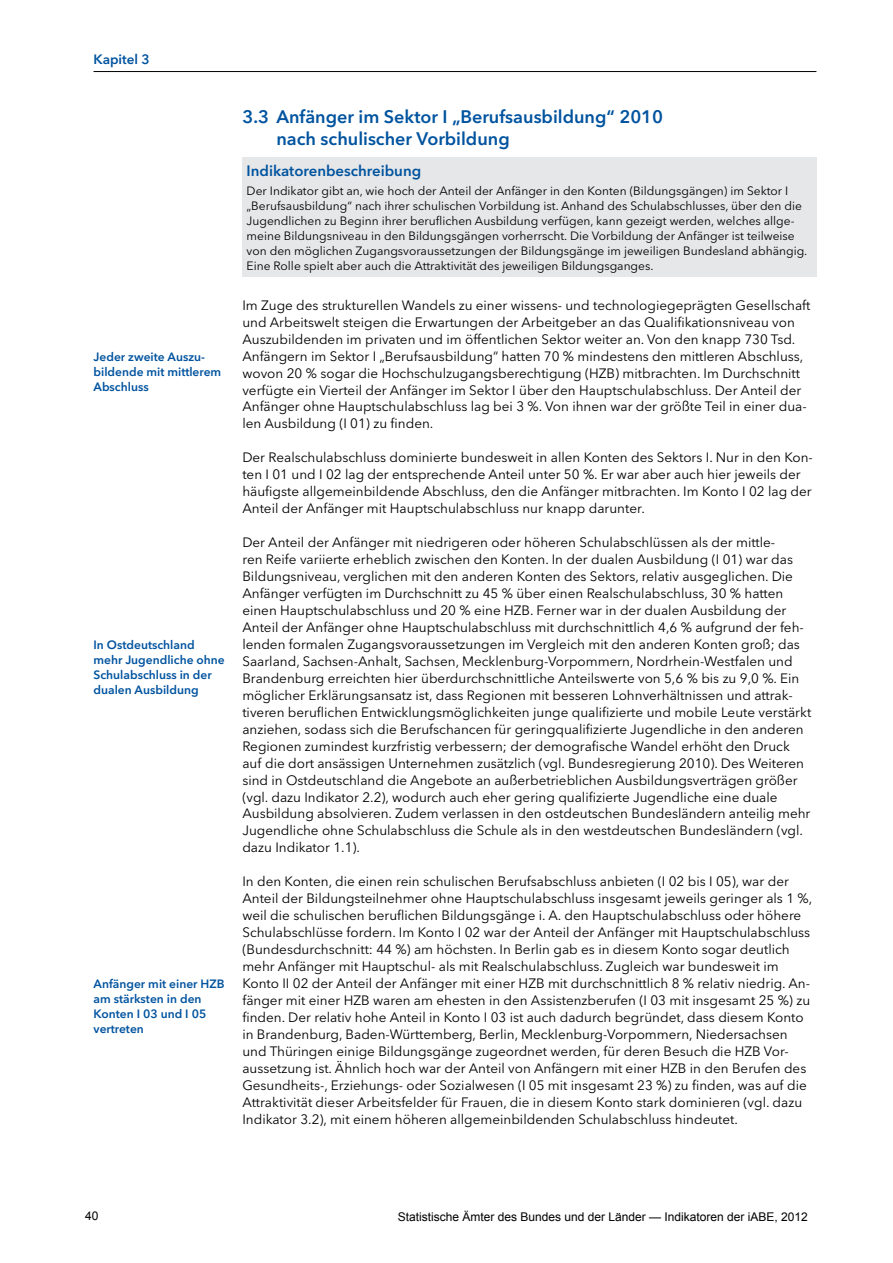
<style>
.page{position:relative;width:893px;height:1263px;background:#fff}
.page>*{position:absolute;margin:0;border:0;box-sizing:border-box;transform-origin:0 0}
.t1{font:600 18px/21.6px "Avenir Next LT Pro";color:#00539f}
.t2{font:600 15px "Avenir Next LT Pro";color:#00539f}
.t3{font:13.5px/17px "Avenir Next LT Pro";color:#000}
.t4{font:600 13.5px "Avenir Next LT Pro";color:#00539f}
.t5{font:12px/15px "Avenir Next LT Pro";color:#000}
.t6{font:600 12px/15px "Avenir Next LT Pro";color:#00539f}
.t7{font:12px "Arial";color:#000}
</style>
<div class="page">
<hr style="left:94px;top:71px;width:722px;height:1px;background:#000">
<div style="left:242px;top:157px;width:574px;height:120px;background:#e6e7e8"></div>
<p class="t4" style="left:94px;top:51px;width:58px">Kapitel 3</p>
<p class="t6" style="left:94px;top:349px;width:129px">Jeder zweite Auszu&shy;bildende mit mittlerem<br>Abschluss</p>
<p class="t6" style="left:94px;top:637px;width:133px">In Ostdeutschland mehr Jugendliche ohne<br>Schulabschluss in der dualen Ausbildung</p>
<p class="t6" style="left:94px;top:977px;width:133px">Anfänger mit einer HZB am stärksten in den<br>Konten I 03 und I 05 vertreten</p>
<h1 class="t1" style="left:276px;top:106px;width:388px;text-indent:-34px">3.3 Anfänger im Sektor I „Berufsausbildung“ 2010 nach schulischer Vorbildung</h1>
<p class="t2" style="left:247px;top:161px;width:176px">Indikatorenbeschreibung</p>
<p class="t5" style="left:247px;top:183px;width:562px">Der Indikator gibt an, wie hoch der Anteil der Anfänger in den Konten (Bildungsgängen) im Sektor I „Berufsausbildung“ nach ihrer schulischen Vorbildung ist. Anhand des Schulabschlusses, über den die Jugendlichen zu Beginn ihrer beruflichen Ausbildung verfügen, kann gezeigt werden, welches allge&shy;meine Bildungsniveau in den Bildungsgängen vorherrscht. Die Vorbildung der Anfänger ist teilweise von den möglichen Zugangsvoraussetzungen der Bildungsgänge im jeweiligen Bundesland abhängig.<br>Eine Rolle spielt aber auch die Attraktivität des jeweiligen Bildungsganges.</p>
<p class="t3" style="left:242px;top:296px;width:569px">Im Zuge des strukturellen Wandels zu einer wissens- und technologiegeprägten Gesellschaft und Arbeitswelt steigen die Erwartungen der Arbeitgeber an das Qualifikationsniveau von Auszubildenden im privaten und im öffentlichen Sektor weiter an. Von den knapp 730 Tsd.<br>Anfängern im Sektor I „Berufsausbildung“ hatten 70 % mindestens den mittleren Abschluss, wovon 20 % sogar die Hochschulzugangsberechtigung (HZB) mitbrachten. Im Durchschnitt verfügte ein Vierteil der Anfänger im Sektor I über den Hauptschulabschluss. Der Anteil der Anfänger ohne Hauptschulabschluss lag bei 3 %. Von ihnen war der größte Teil in einer dua&shy;len Ausbildung (I 01) zu finden.</p>
<p class="t3" style="left:242px;top:449px;width:572px">Der Realschulabschluss dominierte bundesweit in allen Konten des Sektors I. Nur in den Kon&shy;ten I 01 und I 02 lag der entsprechende Anteil unter 50 %. Er war aber auch hier jeweils der häufigste allgemeinbildende Abschluss, den die Anfänger mitbrachten. Im Konto I 02 lag der Anteil der Anfänger mit Hauptschulabschluss nur knapp darunter.</p>
<p class="t3" style="left:242px;top:534px;width:570px">Der Anteil der Anfänger mit niedrigeren oder höheren Schulabschlüssen als der mittle-<br>ren Reife variierte erheblich zwischen den Konten. In der dualen Ausbildung (I 01) war das Bildungsniveau, verglichen mit den anderen Konten des Sektors, relativ ausgeglichen. Die Anfänger verfügten im Durchschnitt zu 45 % über einen Realschulabschluss, 30 % hatten einen Hauptschulabschluss und 20 % eine HZB. Ferner war in der dualen Ausbildung der Anteil der Anfänger ohne Hauptschulabschluss mit durchschnittlich 4,6 % aufgrund der feh&shy;lenden formalen Zugangsvoraussetzungen im Vergleich mit den anderen Konten groß; das Saarland, Sachsen-Anhalt, Sachsen, Mecklenburg-Vorpommern, Nordrhein-Westfalen und Brandenburg erreichten hier überdurchschnittliche Anteilswerte von 5,6 % bis zu 9,0 %. Ein möglicher Erklärungsansatz ist, dass Regionen mit besseren Lohnverhältnissen und attrak&shy;tiveren beruflichen Entwicklungsmöglichkeiten junge qualifizierte und mobile Leute verstärkt anziehen, sodass sich die Berufschancen für geringqualifizierte Jugendliche in den anderen Regionen zumindest kurzfristig verbessern; der demografische Wandel erhöht den Druck auf die dort ansässigen Unternehmen zusätzlich (vgl. Bundesregierung 2010). Des Weiteren sind in Ostdeutschland die Angebote an außerbetrieblichen Ausbildungsverträgen größer (vgl. dazu Indikator 2.2), wodurch auch eher gering qualifizierte Jugendliche eine duale Ausbildung absolvieren. Zudem verlassen in den ostdeutschen Bundesländern anteilig mehr Jugendliche ohne Schulabschluss die Schule als in den westdeutschen Bundesländern (vgl. dazu Indikator 1.1).</p>
<p class="t3" style="left:242px;top:873px;width:571px">In den Konten, die einen rein schulischen Berufsabschluss anbieten (I 02 bis I 05), war der Anteil der Bildungsteilnehmer ohne Hauptschulabschluss insgesamt jeweils geringer als 1 %, weil die schulischen beruflichen Bildungsgänge i. A. den Hauptschulabschluss oder höhere Schulabschlüsse fordern. Im Konto I 02 war der Anteil der Anfänger mit Hauptschulabschluss (Bundesdurchschnitt: 44 %) am höchsten. In Berlin gab es in diesem Konto sogar deutlich mehr Anfänger mit Hauptschul- als mit Realschulabschluss. Zugleich war bundesweit im Konto II 02 der Anteil der Anfänger mit einer HZB mit durchschnittlich 8 % relativ niedrig. An&shy;fänger mit einer HZB waren am ehesten in den Assistenzberufen (I 03 mit insgesamt 25 %) zu finden. Der relativ hohe Anteil in Konto I 03 ist auch dadurch begründet, dass diesem Konto in Brandenburg, Baden-Württemberg, Berlin, Mecklenburg-Vorpommern, Niedersachsen und Thüringen einige Bildungsgänge zugeordnet werden, für deren Besuch die HZB Vor&shy;aussetzung ist. Ähnlich hoch war der Anteil von Anfängern mit einer HZB in den Berufen des Gesundheits-, Erziehungs- oder Sozialwesen (I 05 mit insgesamt 23 %) zu finden, was auf die Attraktivität dieser Arbeitsfelder für Frauen, die in diesem Konto stark dominieren (vgl. dazu Indikator 3.2), mit einem höheren allgemeinbildenden Schulabschluss hindeutet.</p>
<p class="t7" style="left:85px;top:1207px;width:15px">40</p>
<p class="t7" style="left:398px;top:1208px;width:412px">Statistische Ämter des Bundes und der Länder — Indikatoren der iABE, 2012</p>
</div>
